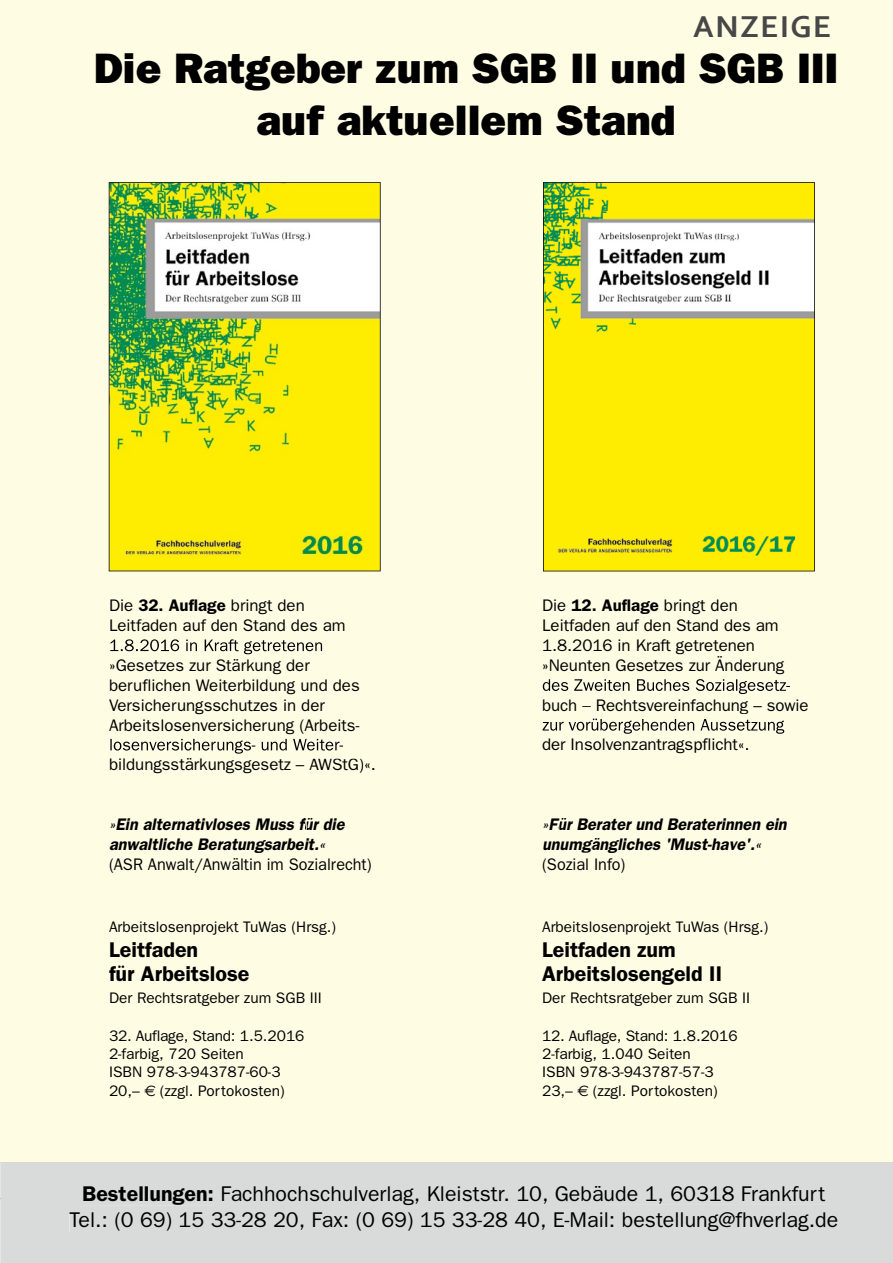
<style>
.page{position:relative;width:893px;height:1263px;background:#fff}
.page>*{position:absolute;margin:0;border:0;box-sizing:border-box;transform-origin:0 0}
.t1{font:800 42.75px/51.2px "Franklin Gothic";color:#000;text-align:center}
.t2{font:700 31.65px "Corbel";letter-spacing:.05em;color:#474747}
.t3{font:21.45px/26px "Franklin Gothic";color:#000;text-align:center}
.t4{font:600 21.45px/24.5px "Franklin Gothic";color:#000}
.t5{font:16.8px/19.8px "Franklin Gothic";color:#000}
.t6{font:italic 600 16.8px/19.8px "Franklin Gothic";color:#000}
.t7{font:15.75px "Myriad Pro";color:#000}
.t8{font:15.3px/18.3px "Franklin Gothic";color:#000}
.s1{font-weight:600}
.s2{font-weight:400}
.s3{font-weight:400;font-style:normal}
.s4{font-family:"Euro Sans"}
</style>
<div class="page">
<div style="left:1px;top:0;width:892px;height:1162px;background:#fffce4"></div>
<div style="left:0;top:0;width:815px;height:772px;background:#fffce4"></div>
<div style="left:115px;top:640px;width:668px;height:112px;background:#fffce4"></div>
<div style="left:0;top:1163px;width:893px;height:100px;background:#d9dada"></div>
<hr style="left:0;top:1162px;width:893px;height:1px;background:#dad8cf">
<div style="left:96px;top:54px;width:740px;height:37px;background:#fffce4"></div>
<div style="left:257px;top:105px;width:417px;height:30px;background:#fffce4"></div>
<div style="left:84px;top:1187px;width:130px;height:18px;background:#d9dada"></div>
<div style="left:222px;top:1186px;width:369px;height:19px;background:#d9dada"></div>
<div style="left:593px;top:1186px;width:10px;height:15px;background:#d9dada"></div>
<div style="left:605px;top:1186px;width:220px;height:18px;background:#d9dada"></div>
<div style="left:70px;top:1212px;width:767px;height:19px;background:#d9dada"></div>
<div style="left:109px;top:922px;width:226px;height:13px;background:#fffce4"></div>
<div style="left:110px;top:942px;width:95px;height:15px;background:#fffce4"></div>
<div style="left:109px;top:966px;width:7px;height:15px;background:#fffce4"></div>
<div style="left:117px;top:965px;width:9px;height:16px;background:#fffce4"></div>
<div style="left:128px;top:966px;width:121px;height:15px;background:#fffce4"></div>
<div style="left:110px;top:992px;width:210px;height:13px;background:#fffce4"></div>
<div style="left:110px;top:1030px;width:124px;height:14px;background:#fffce4"></div>
<div style="left:235px;top:1030px;width:74px;height:11px;background:#fffce4"></div>
<div style="left:110px;top:1048px;width:133px;height:14px;background:#fffce4"></div>
<div style="left:110px;top:1067px;width:170px;height:10px;background:#fffce4"></div>
<div style="left:110px;top:1085px;width:21px;height:13px;background:#fffce4"></div>
<div style="left:145px;top:1085px;width:11px;height:11px;background:#fffce4"></div>
<div style="left:161px;top:1085px;width:124px;height:14px;background:#fffce4"></div>
<img style="left:109px;top:182px;width:272px;height:389px">
<svg style="left:543px;top:182px;width:272px;height:389px;background:#ece332"></svg>
<div style="left:542px;top:922px;width:226px;height:13px;background:#fffce4"></div>
<div style="left:543px;top:942px;width:133px;height:15px;background:#fffce4"></div>
<div style="left:542px;top:966px;width:178px;height:19px;background:#fffce4"></div>
<div style="left:543px;top:992px;width:206px;height:13px;background:#fffce4"></div>
<div style="left:543px;top:1030px;width:124px;height:14px;background:#fffce4"></div>
<div style="left:668px;top:1030px;width:74px;height:11px;background:#fffce4"></div>
<div style="left:543px;top:1048px;width:147px;height:14px;background:#fffce4"></div>
<div style="left:543px;top:1067px;width:170px;height:10px;background:#fffce4"></div>
<div style="left:543px;top:1085px;width:21px;height:13px;background:#fffce4"></div>
<div style="left:578px;top:1085px;width:11px;height:11px;background:#fffce4"></div>
<div style="left:594px;top:1085px;width:124px;height:14px;background:#fffce4"></div>
<div style="left:110px;top:600px;width:23px;height:11px;background:#fffce4"></div>
<div style="left:139px;top:599px;width:86px;height:15px;background:#fffce4"></div>
<div style="left:226px;top:600px;width:79px;height:15px;background:#fffce4"></div>
<div style="left:110px;top:619px;width:68px;height:12px;background:#fffce4"></div>
<div style="left:184px;top:619px;width:134px;height:12px;background:#fffce4"></div>
<div style="left:324px;top:622px;width:22px;height:9px;background:#fffce4"></div>
<svg style="left:110px;top:639px;width:212px;height:15px;background:#c9c7b5"></svg>
<svg style="left:110px;top:664px;width:5px;height:5px"></svg>
<div style="left:117px;top:659px;width:114px;height:12px;background:#fffce4"></div>
<div style="left:233px;top:659px;width:7px;height:12px;background:#fffce4"></div>
<div style="left:242px;top:659px;width:68px;height:15px;background:#fffce4"></div>
<div style="left:110px;top:679px;width:80px;height:12px;background:#fffce4"></div>
<div style="left:191px;top:679px;width:169px;height:15px;background:#fffce4"></div>
<div style="left:109px;top:699px;width:216px;height:15px;background:#fffce4"></div>
<div style="left:109px;top:719px;width:250px;height:15px;background:#fffce4"></div>
<svg style="left:110px;top:739px;width:264px;height:34px;background:#eae7d2"></svg>
<svg style="left:110px;top:823px;width:5px;height:5px"></svg>
<div style="left:117px;top:818px;width:188px;height:12px;background:#fffce4"></div>
<svg style="left:305px;top:818px;width:8px;height:12px"></svg>
<div style="left:313px;top:818px;width:32px;height:12px;background:#fffce4"></div>
<div style="left:110px;top:838px;width:208px;height:15px;background:#fffce4"></div>
<svg style="left:321px;top:843px;width:5px;height:5px"></svg>
<div style="left:110px;top:858px;width:121px;height:14px;background:#fffce4"></div>
<div style="left:232px;top:857px;width:7px;height:13px;background:#fffce4"></div>
<div style="left:241px;top:858px;width:130px;height:14px;background:#fffce4"></div>
<div style="left:544px;top:600px;width:22px;height:11px;background:#fffce4"></div>
<div style="left:572px;top:599px;width:86px;height:15px;background:#fffce4"></div>
<div style="left:659px;top:600px;width:79px;height:15px;background:#fffce4"></div>
<div style="left:543px;top:619px;width:68px;height:12px;background:#fffce4"></div>
<div style="left:617px;top:619px;width:162px;height:12px;background:#fffce4"></div>
<div style="left:543px;top:639px;width:212px;height:15px;background:#fffce4"></div>
<svg style="left:543px;top:664px;width:5px;height:5px"></svg>
<div style="left:550px;top:659px;width:160px;height:12px;background:#fffce4"></div>
<div style="left:715px;top:656px;width:8px;height:15px;background:#fffce4"></div>
<div style="left:726px;top:659px;width:58px;height:15px;background:#fffce4"></div>
<svg style="left:543px;top:679px;width:266px;height:55px;background:#e3e0cb"></svg>
<div style="left:543px;top:738px;width:195px;height:16px;background:#fffce4"></div>
<svg style="left:739px;top:744px;width:9px;height:6px"></svg>
<svg style="left:544px;top:823px;width:4px;height:5px"></svg>
<div style="left:550px;top:818px;width:8px;height:12px;background:#fffce4"></div>
<svg style="left:558px;top:818px;width:9px;height:12px"></svg>
<div style="left:567px;top:818px;width:220px;height:12px;background:#fffce4"></div>
<svg style="left:543px;top:837px;width:57px;height:16px"></svg>
<div style="left:600px;top:838px;width:154px;height:15px;background:#fffce4"></div>
<svg style="left:757px;top:843px;width:5px;height:5px"></svg>
<div style="left:543px;top:858px;width:82px;height:14px;background:#fffce4"></div>
<img style="left:0;top:674px;width:1px;height:524px">
<h2 class="t2" style="left:693px;top:7px;width:140px">ANZEIGE</h2>
<h1 class="t1" style="left:94px;top:42px;width:746px">Die Ratgeber zum SGB II und SGB III auf aktuellem Stand</h1>
<p class="t5" style="left:109px;top:595px;width:238px">Die <span class="s1">32. Auflage</span> bringt den<br>Leitfaden auf den Stand des am</p>
<p class="t5" style="left:109px;top:655px;width:252px">»Gesetzes zur Stärkung der beruflichen Weiterbildung und des Versicherungsschutzes in der Arbeitslosenversicherung (Arbeits-</p>
<p class="t5" style="left:109px;top:754px;width:268px">bildungsstärkungsgesetz – AWStG)«.</p>
<p class="t6" style="left:109px;top:814px;width:264px"><span class="s2">»</span>Ein alternativloses Muss für die anwaltliche Beratungsarbeit.<span class="s2">«<br></span><span class="s3">(ASR Anwalt/Anwältin im Sozialrecht)</span></p>
<p class="t8" style="left:109px;top:917px;width:229px">Arbeitslosenprojekt TuWas (Hrsg.)</p>
<p class="t4" style="left:109px;top:936px;width:142px">Leitfaden<br>für Arbeitslose</p>
<p class="t8" style="left:109px;top:988px;width:214px">Der Rechtsratgeber zum SGB III</p>
<p class="t8" style="left:109px;top:1026px;width:197px">32. Auflage, Stand: 1.5.2016<br>2-farbig, 720 Seiten<br>ISBN 978-3-943787-60-3<br>20,– <span class="s4">€</span> (zzgl. Portokosten)</p>
<p class="t5" style="left:542px;top:595px;width:244px">Die <span class="s1">12. Auflage</span> bringt den<br>Leitfaden auf den Stand des am<br>1.8.2016 in Kraft getretenen »Neunten Gesetzes zur Änderung</p>
<p class="t5" style="left:542px;top:695px;width:268px">buch – Rechtsvereinfachung – sowie</p>
<p class="t5" style="left:542px;top:734px;width:209px">der Insolvenzantragspflicht«.</p>
<p class="t6" style="left:542px;top:814px;width:246px"><span class="s2">»</span>Für Berater und Beraterinnen ein unumgängliches 'Must-have'.<span class="s2">« </span><span class="s3">(Sozial Info)</span></p>
<p class="t8" style="left:542px;top:917px;width:228px">Arbeitslosenprojekt TuWas (Hrsg.)</p>
<p class="t4" style="left:542px;top:936px;width:181px">Leitfaden zum<br>Arbeitslosengeld II</p>
<p class="t8" style="left:542px;top:988px;width:210px">Der Rechtsratgeber zum SGB II</p>
<p class="t8" style="left:542px;top:1026px;width:197px">12. Auflage, Stand: 1.8.2016<br>2-farbig, 1.040 Seiten<br>ISBN 978-3-943787-57-3<br>23,– <span class="s4">€</span> (zzgl. Portokosten)</p>
<p class="t3" style="left:69px;top:1180px;width:770px"><span class="s1">Bestellungen:</span> Fachhochschulverlag, Kleiststr. 10, Gebäude 1, 60318 Frankfurt<br>Tel.: (0 69) 15 33-28 20, Fax: (0 69) 15 33-28 40, E-Mail: bestellung@fhverlag.de</p>
<p class="t7" style="left:821px;top:1207px;width:10px">7</p>
</div>
